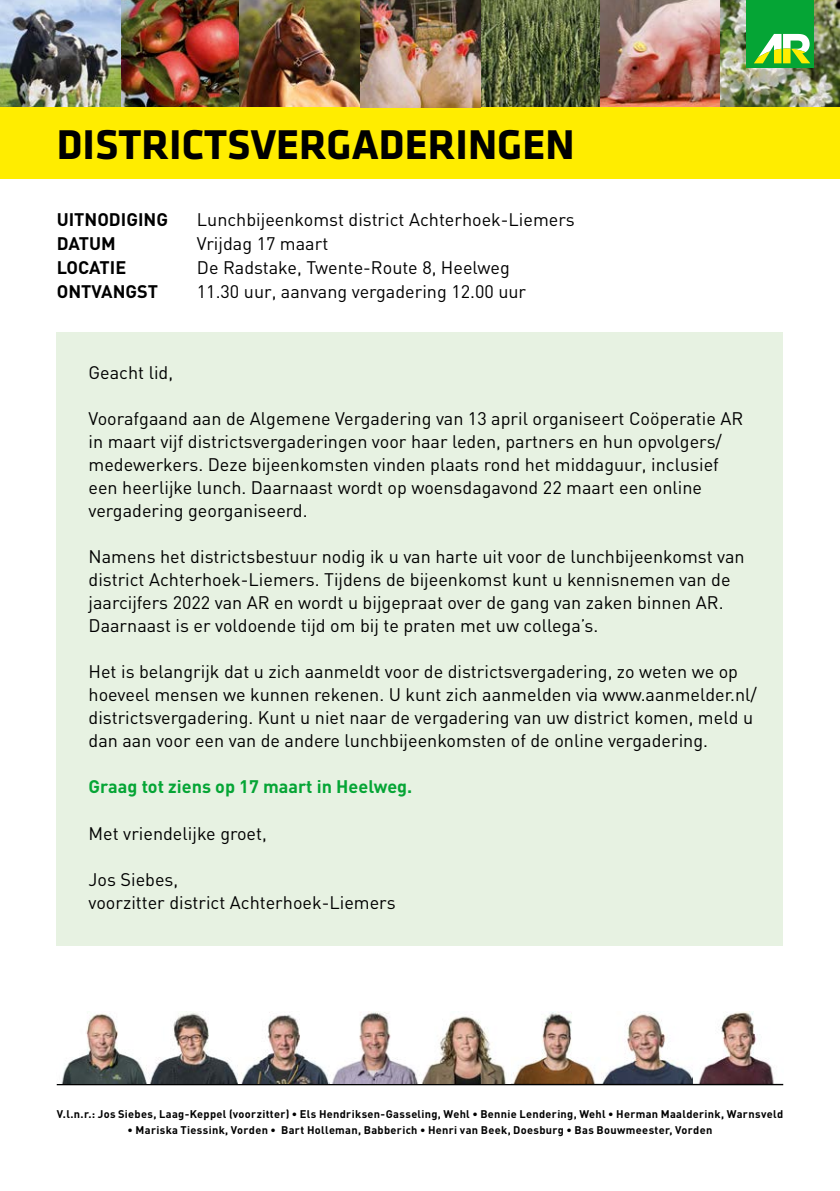
<style>
.page{position:relative;width:840px;height:1191px;background:#fff}
.page>*{position:absolute;margin:0;border:0;box-sizing:border-box;transform-origin:0 0}
.t1{font:700 43.2px "Klavika";color:#000}
.t2{font:18px/23px "DIN";color:#000}
.t3{font:700 18px "DIN";color:#000}
.t4{font:700 18px "DIN";color:#05a535}
.t5{font:700 11px "DIN";letter-spacing:.025em;color:#000}
</style>
<div class="page">
<img style="left:692px;top:1011px;width:82px;height:72px">
<img style="left:511px;top:1012px;width:84px;height:71px">
<img style="left:601px;top:1013px;width:91px;height:70px">
<img style="left:0;top:0;width:839px;height:108px">
<div style="left:57px;top:332px;width:725px;height:613px;background:#e7f2e2"></div>
<div style="left:0;top:108px;width:839px;height:71px;background:#ffed00"></div>
<div style="left:745px;top:0;width:68px;height:68px;background:#05a535"></div>
<svg style="left:754px;top:34px;width:55px;height:29px"></svg>
<hr style="left:57px;top:1083px;width:725px;height:2px;background:#000">
<img style="left:61px;top:1014px;width:86px;height:69px">
<img style="left:329px;top:1011px;width:89px;height:72px">
<svg style="left:150px;top:1011px;width:88px;height:72px"></svg>
<svg style="left:422px;top:1016px;width:84px;height:67px"></svg>
<img style="left:239px;top:1012px;width:90px;height:71px">
<h1 class="t1" style="left:57px;top:121px;width:519px">DISTRICTSVERGADERINGEN</h1>
<p class="t3" style="left:57px;top:207px;width:113px">UITNODIGING</p>
<p class="t2" style="left:197px;top:207px;width:379px">Lunchbijeenkomst district Achterhoek-Liemers</p>
<p class="t3" style="left:57px;top:231px;width:60px">DATUM</p>
<p class="t2" style="left:197px;top:231px;width:133px">Vrijdag 17 maart</p>
<p class="t3" style="left:57px;top:255px;width:71px">LOCATIE</p>
<p class="t2" style="left:197px;top:255px;width:314px">De Radstake, Twente-Route 8, Heelweg</p>
<p class="t3" style="left:57px;top:279px;width:103px">ONTVANGST</p>
<p class="t2" style="left:197px;top:279px;width:330px">11.30 uur, aanvang vergadering 12.00 uur</p>
<p class="t2" style="left:88px;top:361px;width:86px">Geacht lid,</p>
<p class="t2" style="left:88px;top:407px;width:656px">Voorafgaand aan de Algemene Vergadering van 13 april organiseert Coöperatie AR in maart vijf districtsvergaderingen voor haar leden, partners en hun opvolgers/ medewerkers. Deze bijeenkomsten vinden plaats rond het middaguur, inclusief een heerlijke lunch. Daarnaast wordt op woensdagavond 22 maart een online vergadering georganiseerd.</p>
<p class="t2" style="left:88px;top:545px;width:657px">Namens het districtsbestuur nodig ik u van harte uit voor de lunchbijeenkomst van district Achterhoek-Liemers. Tijdens de bijeenkomst kunt u kennisnemen van de jaarcijfers 2022 van AR en wordt u bijgepraat over de gang van zaken binnen AR.<br>Daarnaast is er voldoende tijd om bij te praten met uw collega’s.</p>
<p class="t2" style="left:88px;top:660px;width:669px">Het is belangrijk dat u zich aanmeldt voor de districtsvergadering, zo weten we op hoeveel mensen we kunnen rekenen. U kunt zich aanmelden via www.aanmelder.nl/ districtsvergadering. Kunt u niet naar de vergadering van uw district komen, meld u dan aan voor een van de andere lunchbijeenkomsten of de online vergadering.</p>
<p class="t4" style="left:88px;top:775px;width:325px">Graag tot ziens op 17 maart in Heelweg.</p>
<p class="t2" style="left:88px;top:821px;width:180px">Met vriendelijke groet,</p>
<p class="t2" style="left:88px;top:867px;width:308px">Jos Siebes,<br>voorzitter district Achterhoek-Liemers</p>
<p class="t5" style="left:57px;top:1106px;width:727px">V.l.n.r.: Jos Siebes, Laag-Keppel (voorzitter) • Els Hendriksen-Gasseling, Wehl • Bennie Lendering, Wehl • Herman Maalderink, Warnsveld</p>
<p class="t5" style="left:128px;top:1122px;width:586px">• Mariska Tiessink, Vorden • Bart Holleman, Babberich • Henri van Beek, Doesburg • Bas Bouwmeester, Vorden</p>
</div>
